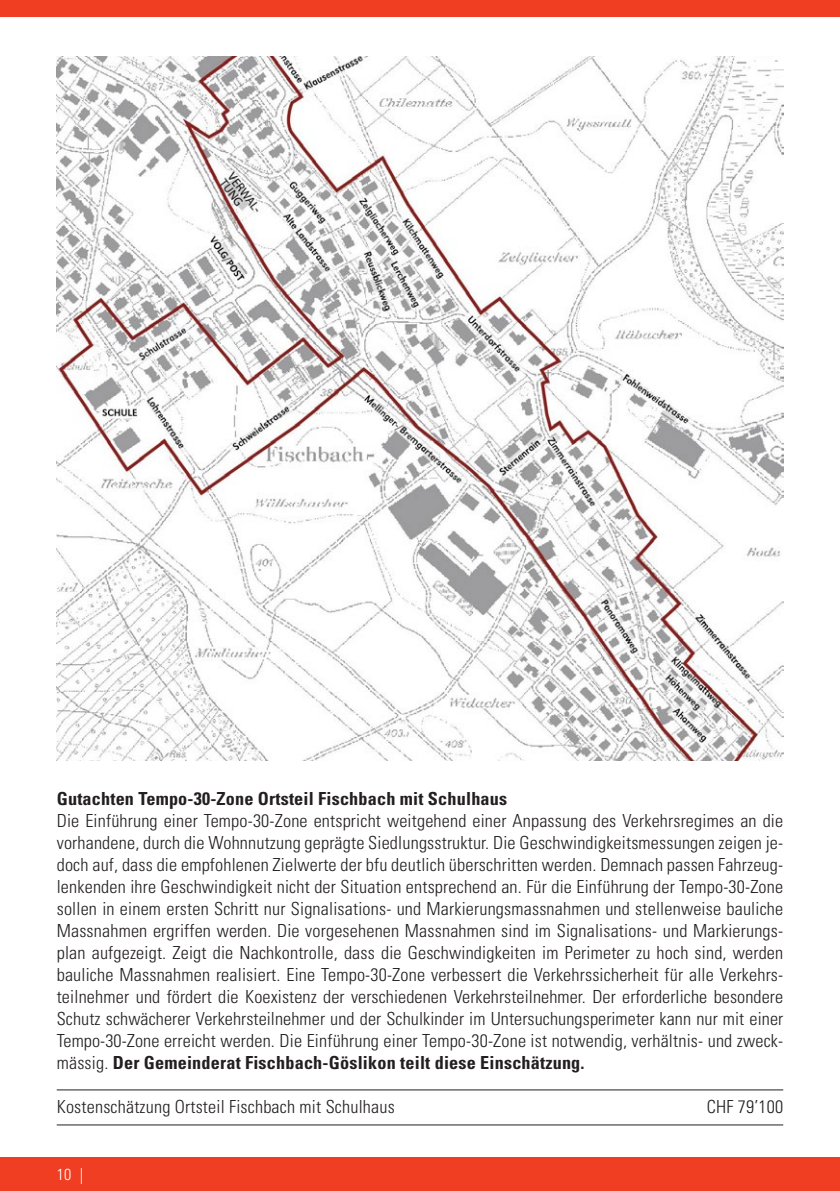
<style>
.page{position:relative;width:840px;height:1191px;background:#fff}
.page>*{position:absolute;margin:0;border:0;box-sizing:border-box;transform-origin:0 0}
.t1{font:300 condensed 18px/22px "Univers LT Std";letter-spacing:.01em;color:#231f20;text-align:justify}
.t2{font:700 condensed 18px "Univers LT Std";letter-spacing:.01em;color:#231f20}
.t3{font:300 condensed 16px "Univers LT Std";color:#fff}
.s1{font-weight:700}
</style>
<div class="page">
<div style="left:0;top:1157px;width:839px;height:34px;background:#ef3e22"></div>
<div style="left:0;top:0;width:839px;height:17px;background:#ef3e22"></div>
<hr style="left:57px;top:1089px;width:725px;height:1px;background:#231f20">
<hr style="left:57px;top:1124px;width:725px;height:1px;background:#231f20">
<img style="left:57px;top:57px;width:725px;height:704px">
<p class="t2" style="left:57px;top:787px;width:452px">Gutachten Tempo-30-Zone Ortsteil Fischbach mit Schulhaus</p>
<p class="t1" style="left:57px;top:809px;width:727px">Die Einführung einer Tempo-30-Zone entspricht weitgehend einer Anpassung des Verkehrsregimes an die vorhandene, durch die Wohnnutzung geprägte Siedlungsstruktur. Die Geschwindigkeitsmessungen zeigen je&shy;doch auf, dass die empfohlenen Zielwerte der bfu deutlich überschritten werden. Demnach passen Fahrzeug&shy;lenkenden ihre Geschwindigkeit nicht der Situation entsprechend an. Für die Einführung der Tempo-30-Zone sollen in einem ersten Schritt nur Signalisations- und Markierungsmassnahmen und stellenweise bauliche Massnahmen ergriffen werden. Die vorgesehenen Massnahmen sind im Signalisations- und Markierungs&shy;plan aufgezeigt. Zeigt die Nachkontrolle, dass die Geschwindigkeiten im Perimeter zu hoch sind, werden bauliche Massnahmen realisiert. Eine Tempo-30-Zone verbessert die Verkehrssicherheit für alle Verkehrs&shy;teilnehmer und fördert die Koexistenz der verschiedenen Verkehrsteilnehmer. Der erforderliche besondere Schutz schwächerer Verkehrsteilnehmer und der Schulkinder im Untersuchungsperimeter kann nur mit einer Tempo-30-Zone erreicht werden. Die Einführung einer Tempo-30-Zone ist notwendig, verhältnis- und zweck&shy;mässig. <span class="s1">Der Gemeinderat Fischbach-Göslikon teilt diese Einschätzung.</span></p>
<p class="t1" style="left:57px;top:1095px;width:339px">Kostenschätzung Ortsteil Fischbach mit Schulhaus</p>
<p class="t1" style="left:706px;top:1095px;width:78px">CHF 79’100</p>
<p class="t3" style="left:57px;top:1164px;width:28px">10 |</p>
</div>
